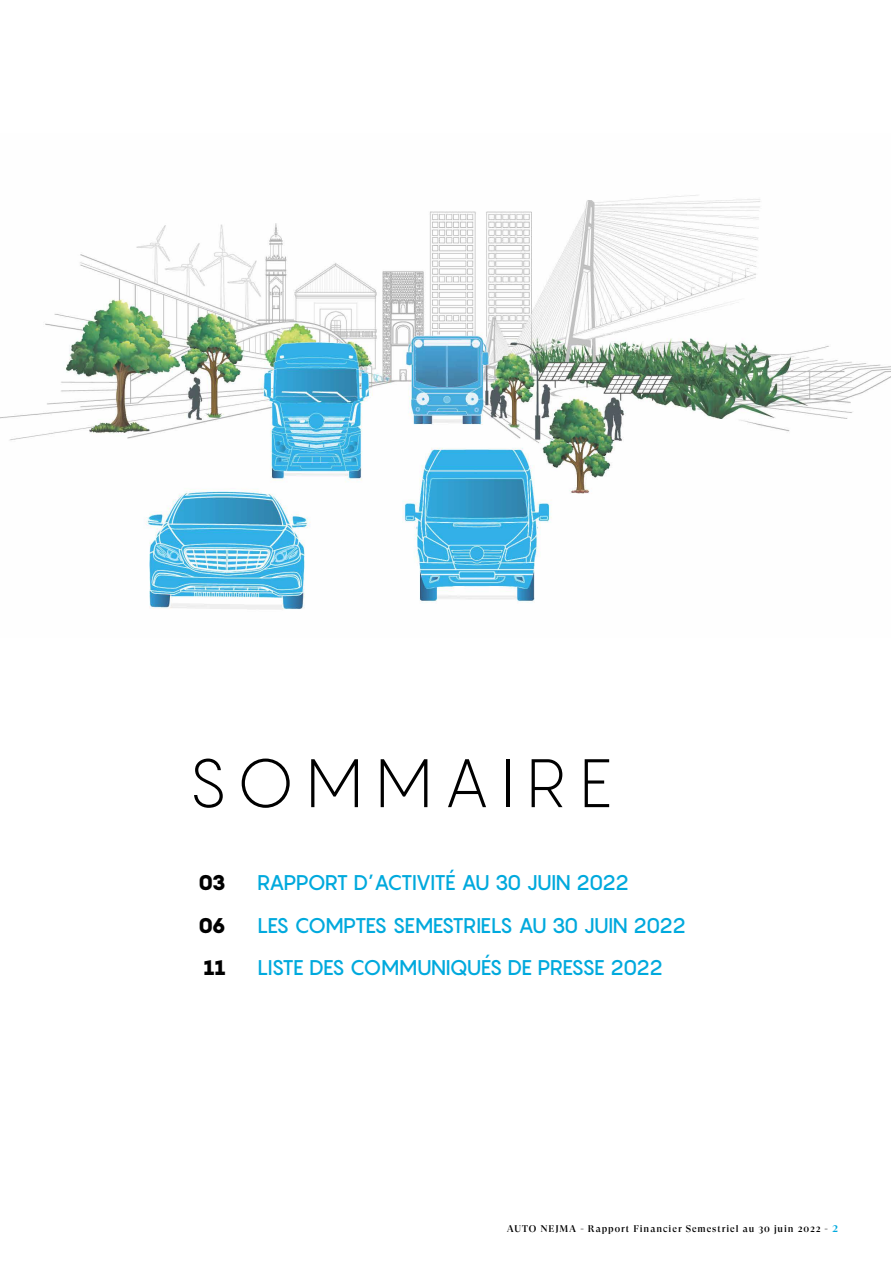
<style>
.page{position:relative;width:893px;height:1263px;background:#fff}
.page>*{position:absolute;margin:0;border:0;box-sizing:border-box;transform-origin:0 0}
.t1{font:300 67.5px "Pangram";letter-spacing:.165em;color:#000}
.t2{font:500 21px/42.2px "Pangram";letter-spacing:-.045em;color:#00a9dd}
.t3{font:900 21px/42.2px "Pangram";color:#000;text-align:justify}
.t4{font:500 9.75px "GT Super Display";letter-spacing:.1em;color:#000}
.s1{font-size:12.15px;color:#00a9dd}
</style>
<div class="page">
<img style="left:0;top:195px;width:891px;height:415px">
<h1 class="t1" style="left:187px;top:740px;width:428px">SOMMAIRE</h1>
<p class="t3" style="left:198px;top:862px;width:30px">03<br>06<br>11</p>
<p class="t2" style="left:257px;top:861px;width:430px">RAPPORT D’ACTIVITÉ AU 30 JUIN 2022<br>LES COMPTES SEMESTRIELS AU 30 JUIN 2022<br>LISTE DES COMMUNIQUÉS DE PRESSE 2022</p>
<p class="t4" style="left:507px;top:1223px;width:333px">AUTO NEJMA - Rapport Financier Semestriel au 30 juin 2022 - <span class="s1">2</span></p>
</div>
